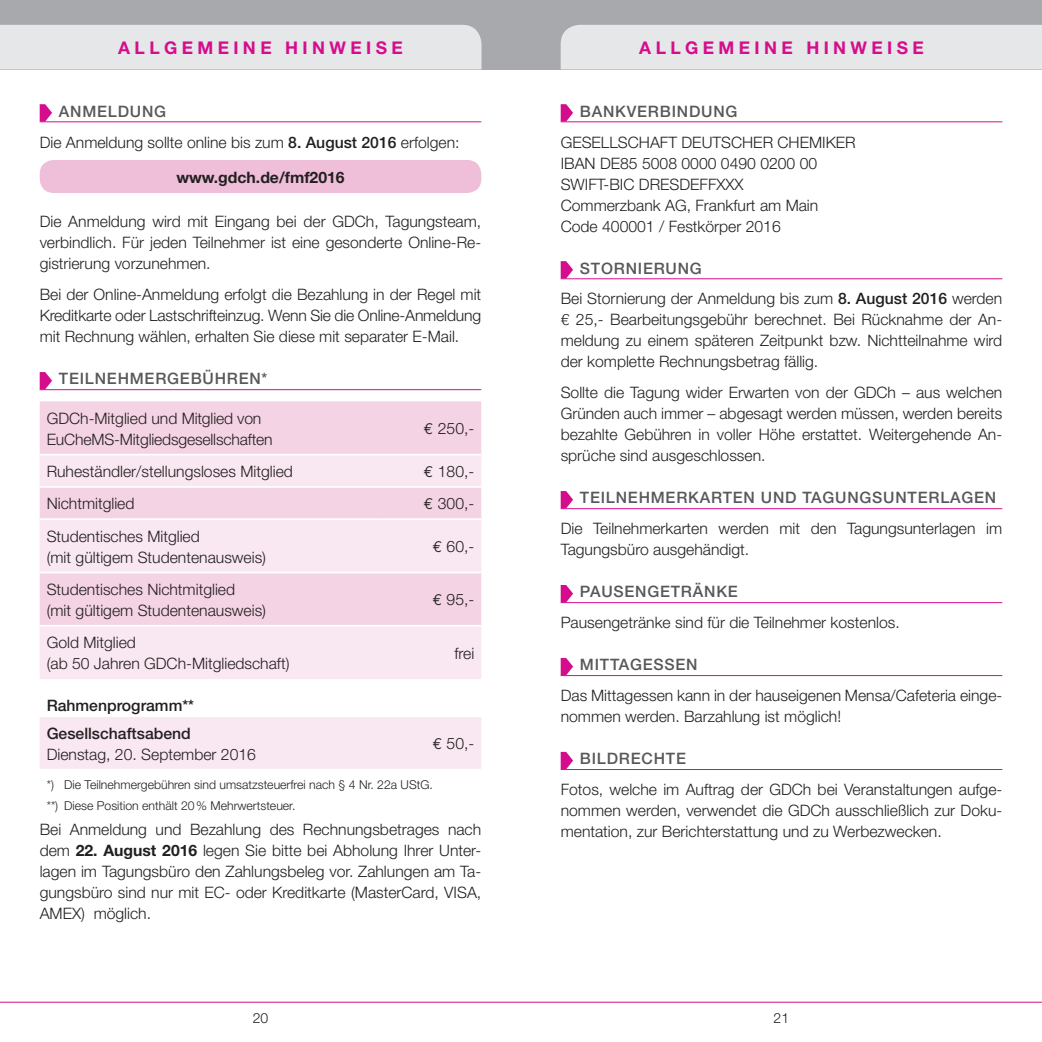
<style>
.page{position:relative;width:1042px;height:1042px;background:#fff}
.page>*{position:absolute;margin:0;border:0;box-sizing:border-box;transform-origin:0 0}
.t1{font:700 17.5px "Helvetica Neue";letter-spacing:.25em;color:#d50d8c}
.t2{font:300 15.75px/21px "Helvetica Neue";color:#231f20}
.t3{font:500 15.75px "Helvetica Neue";letter-spacing:.05em;color:#57585a}
.t4{font:500 15.75px/27.5px "Helvetica Neue";color:#231f20}
.t5{font:700 15.75px "Helvetica Neue";color:#231f20}
.t6{font:300 14px "Helvetica Neue";color:#231f20}
.t7{font:300 12.25px/20.7px "Helvetica Neue";color:#231f20}
.s1{font-weight:500;color:#57585a}
.s2{font-weight:500}
.s3{font-family:"Euro Mono";font-weight:400}
.s4{font-weight:700}
.s5{font-family:"Helvetica"}
</style>
<div class="page">
<div style="left:0;top:0;width:521px;height:69px;background:#a8a9ad"></div>
<div style="left:521px;top:0;width:521px;height:69px;background:#a8a9ad"></div>
<div style="left:561px;top:25px;width:481px;height:44px;background:#e6e7e9"></div>
<div style="left:0;top:25px;width:481px;height:44px;background:#e6e7e9"></div>
<hr style="left:0;top:1002px;width:521px;height:1px;background:#d50d8c">
<hr style="left:521px;top:1002px;width:521px;height:1px;background:#d50d8c">
<hr style="left:40px;top:122px;width:441px;height:1px;background:#d50d8c">
<hr style="left:40px;top:389px;width:441px;height:1px;background:#d50d8c">
<svg style="left:40px;top:104px;width:12px;height:18px"></svg>
<div style="left:40px;top:160px;width:441px;height:33px;background:#efbed8;border-radius:14px"></div>
<svg style="left:40px;top:372px;width:12px;height:17px"></svg>
<div style="left:40px;top:401px;width:441px;height:53px;background:#f4d3e4"></div>
<svg style="left:40px;top:455px;width:441px;height:314px;background:#f8e4ef"></svg>
<hr style="left:40px;top:486px;width:342px;height:2px;background:#fff">
<hr style="left:382px;top:486px;width:99px;height:2px;background:#fff">
<hr style="left:40px;top:518px;width:342px;height:2px;background:#fff">
<hr style="left:382px;top:518px;width:99px;height:2px;background:#fff">
<hr style="left:40px;top:571px;width:342px;height:2px;background:#fff">
<hr style="left:382px;top:571px;width:99px;height:2px;background:#fff">
<hr style="left:40px;top:625px;width:342px;height:1px;background:#fff">
<hr style="left:382px;top:625px;width:99px;height:1px;background:#fff">
<hr style="left:40px;top:715px;width:342px;height:2px;background:#fff">
<hr style="left:382px;top:715px;width:99px;height:2px;background:#fff">
<hr style="left:561px;top:122px;width:441px;height:1px;background:#d50d8c">
<hr style="left:561px;top:278px;width:441px;height:1px;background:#d50d8c">
<hr style="left:561px;top:508px;width:441px;height:1px;background:#d50d8c">
<hr style="left:561px;top:602px;width:441px;height:1px;background:#d50d8c">
<hr style="left:561px;top:675px;width:441px;height:1px;background:#d50d8c">
<hr style="left:561px;top:769px;width:441px;height:1px;background:#d50d8c">
<svg style="left:561px;top:104px;width:12px;height:18px"></svg>
<svg style="left:561px;top:261px;width:12px;height:17px"></svg>
<svg style="left:561px;top:491px;width:12px;height:17px"></svg>
<svg style="left:561px;top:585px;width:12px;height:17px"></svg>
<svg style="left:561px;top:658px;width:12px;height:17px"></svg>
<svg style="left:561px;top:752px;width:12px;height:17px"></svg>
<p class="t1" style="left:118px;top:37px;width:286px">ALLGEMEINE HINWEISE</p>
<p class="t1" style="left:639px;top:37px;width:286px">ALLGEMEINE HINWEISE</p>
<p class="t2" style="left:40px;top:95px;width:421px;line-height:31px;text-indent:19px"><span class="s1">ANMELDUNG<br></span>Die Anmeldung sollte online bis zum <span class="s2">8. August 2016</span> erfolgen:</p>
<p class="t5" style="left:176px;top:167px;width:170px">www.gdch.de/fmf2016</p>
<p class="t2" style="left:40px;top:211px;width:443px;text-align:justify">Die Anmeldung wird mit Eingang bei der GDCh, Tagungsteam, verbindlich. Für jeden Teilnehmer ist eine gesonderte Online-Re&shy;gistrierung vorzunehmen.</p>
<p class="t2" style="left:40px;top:284px;width:443px;text-align:justify">Bei der Online-Anmeldung erfolgt die Bezahlung in der Regel mit Kreditkarte oder Lastschrifteinzug. Wenn Sie die Online-Anmeldung mit Rechnung wählen, erhalten Sie diese mit separater E-Mail.</p>
<p class="t3" style="left:59px;top:369px;width:210px">TEILNEHMERGEBÜHREN*</p>
<p class="t2" style="left:47px;top:407px;width:227px">GDCh-Mitglied und Mitglied von<br>EuCheMS-Mitgliedsgesellschaften</p>
<p class="t2" style="left:424px;top:418px;width:52px"><span class="s3">E</span> 250,-</p>
<p class="t2" style="left:47px;top:460px;width:248px">Ruheständler/stellungsloses Mitglied</p>
<p class="t2" style="left:424px;top:460px;width:52px"><span class="s3">E</span> 180,-</p>
<p class="t2" style="left:47px;top:493px;width:89px">Nichtmitglied</p>
<p class="t2" style="left:424px;top:493px;width:52px"><span class="s3">E</span> 300,-</p>
<p class="t2" style="left:47px;top:525px;width:221px">Studentisches Mitglied<br>(mit gültigem Studentenausweis)</p>
<p class="t2" style="left:433px;top:535px;width:43px"><span class="s3">E</span> 60,-</p>
<p class="t2" style="left:47px;top:578px;width:221px">Studentisches Nichtmitglied<br>(mit gültigem Studentenausweis)</p>
<p class="t2" style="left:433px;top:589px;width:43px"><span class="s3">E</span> 95,-</p>
<p class="t2" style="left:47px;top:632px;width:244px">Gold Mitglied<br>(ab 50 Jahren GDCh-Mitgliedschaft)</p>
<p class="t2" style="left:454px;top:642px;width:21px">frei</p>
<p class="t4" style="left:47px;top:691px;width:149px">Rahmenprogramm**<br>Gesellschaftsabend</p>
<p class="t2" style="left:47px;top:743px;width:211px">Dienstag, 20. September 2016</p>
<p class="t2" style="left:433px;top:732px;width:43px"><span class="s3">E</span> 50,-</p>
<p class="t7" style="left:47px;top:774px;width:388px">*) Die Teilnehmergebühren sind umsatzsteuerfrei nach § 4 Nr. 22a UStG. **) Diese Position enthält 20% Mehrwertsteuer.</p>
<p class="t2" style="left:40px;top:818px;width:443px;text-align:justify">Bei Anmeldung und Bezahlung des Rechnungsbetrages nach dem <span class="s4">22. August 2016</span> legen Sie bitte bei Abholung Ihrer Unter&shy;lagen im Tagungsbüro den Zahlungsbeleg vor. Zahlungen am Ta&shy;gungsbüro sind nur mit EC- oder Kreditkarte (MasterCard, VISA, AMEX) möglich.</p>
<p class="t3" style="left:580px;top:102px;width:159px">BANKVERBINDUNG</p>
<p class="t2" style="left:561px;top:131px;width:296px">GESELLSCHAFT DEUTSCHER CHEMIKER<br>IBAN DE85 5008 0000 0490 0200 00<br>SWIFT-BIC DRESDEFFXXX<br>Commerzbank AG, Frankfurt am Main<br>Code 400001 / Festkörper 2016</p>
<p class="t2" style="left:561px;top:252px;width:443px;line-height:31px;text-indent:19px"><span class="s1">STORNIERUNG<br></span>Bei Stornierung der Anmeldung bis zum <span class="s2">8. August 2016</span> werden</p>
<p class="t2" style="left:561px;top:309px;width:443px;text-align:justify"><span class="s5">€</span> 25,- Bearbeitungsgebühr berechnet. Bei Rücknahme der An&shy;meldung zu einem späteren Zeitpunkt bzw. Nichtteilnahme wird der komplette Rechnungsbetrag fällig.</p>
<p class="t2" style="left:561px;top:382px;width:443px;text-align:justify">Sollte die Tagung wider Erwarten von der GDCh – aus welchen Gründen auch immer – abgesagt werden müssen, werden bereits bezahlte Gebühren in voller Höhe erstattet. Weitergehende An&shy;sprüche sind ausgeschlossen.</p>
<p class="t3" style="left:580px;top:488px;width:418px">TEILNEHMERKARTEN UND TAGUNGSUNTERLAGEN</p>
<p class="t2" style="left:561px;top:518px;width:443px">Die Teilnehmerkarten werden mit den Tagungsunterlagen im<br>Tagungsbüro ausgehändigt.</p>
<p class="t3" style="left:580px;top:582px;width:159px">PAUSENGETRÄNKE</p>
<p class="t2" style="left:561px;top:612px;width:340px">Pausengetränke sind für die Teilnehmer kostenlos.</p>
<p class="t3" style="left:580px;top:655px;width:119px">MITTAGESSEN</p>
<p class="t2" style="left:561px;top:685px;width:443px">Das Mittagessen kann in der hauseigenen Mensa/Cafeteria einge&shy;nommen werden. Barzahlung ist möglich!</p>
<p class="t3" style="left:580px;top:749px;width:107px">BILDRECHTE</p>
<p class="t2" style="left:561px;top:779px;width:443px;text-align:justify">Fotos, welche im Auftrag der GDCh bei Veranstaltungen aufge&shy;nommen werden, verwendet die GDCh ausschließlich zur Doku&shy;mentation, zur Berichterstattung und zu Werbezwecken.</p>
<p class="t6" style="left:253px;top:1010px;width:17px">20</p>
<p class="t6" style="left:773px;top:1010px;width:17px">21</p>
</div>
